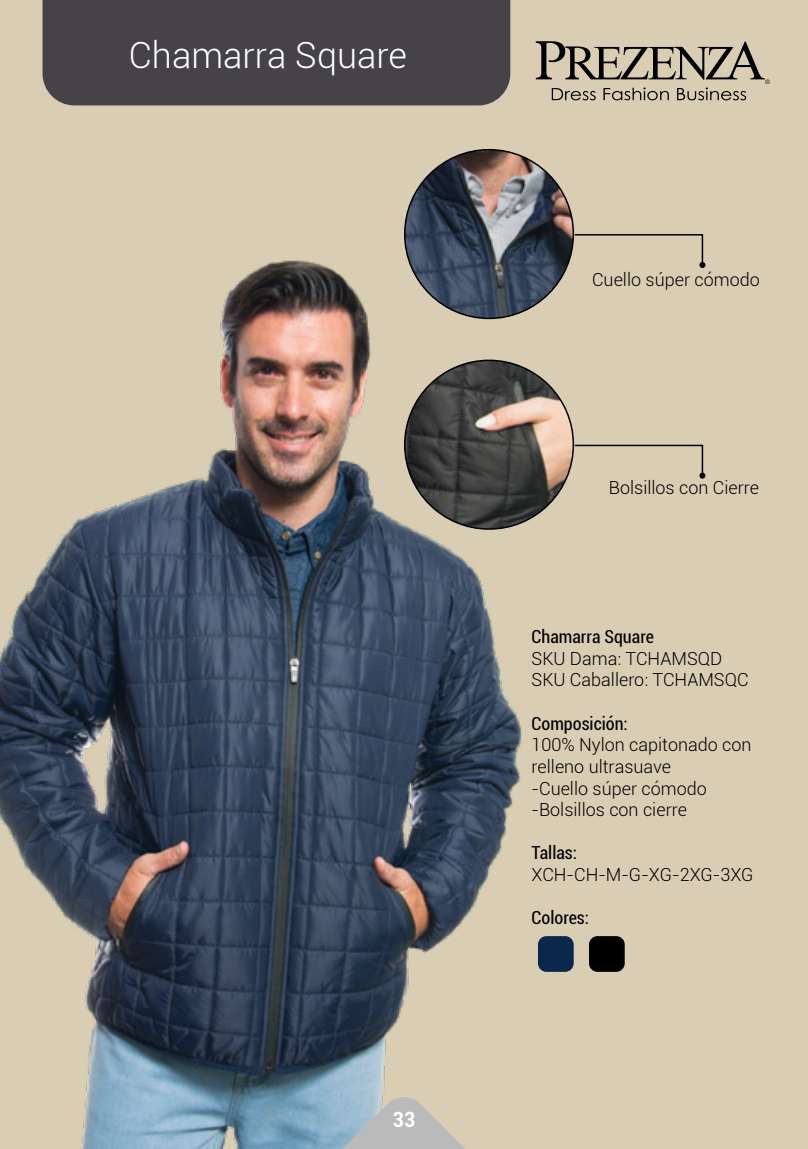
<style>
.page{position:relative;width:808px;height:1149px;background:#fff}
.page>*{position:absolute;margin:0;border:0;box-sizing:border-box;transform-origin:0 0}
.t1{font:300 36px "Roboto";color:#fff}
.t2{font:700 condensed 21px "Roboto";color:#fff}
.t3{font:300 18px/21.6px "Roboto";color:#000}
.t4{font:condensed 18px "Roboto";color:#000}
</style>
<div class="page">
<div style="left:0;top:0;width:808px;height:1148px;background:#d9ceb4"></div>
<div style="left:43px;top:0;width:467px;height:105px;background:#454248"></div>
<img style="left:0;top:251px;width:522px;height:897px">
<img style="left:405px;top:150px;width:168px;height:168px;border-radius:84px">
<img style="left:405px;top:360px;width:168px;height:169px;border-radius:84px">
<svg style="left:573px;top:233px;width:132px;height:35px"></svg>
<svg style="left:573px;top:444px;width:132px;height:34px"></svg>
<div style="left:538px;top:935px;width:36px;height:36px;background:#0c274c;border-radius:9px"></div>
<div style="left:589px;top:935px;width:36px;height:36px;background:#000;border-radius:9px"></div>
<svg style="left:330px;top:1094px;width:148px;height:54px"></svg>
<svg style="left:536px;top:41px;width:234px;height:59px"></svg>
<h1 class="t1" style="left:129px;top:30px;width:280px">Chamarra Square</h1>
<p class="t2" style="left:393px;top:1104px;width:24px">33</p>
<p class="t3" style="left:592px;top:268px;width:169px">Cuello súper cómodo</p>
<p class="t3" style="left:609px;top:475px;width:152px">Bolsillos con Cierre</p>
<p class="t4" style="left:531px;top:624px;width:124px">Chamarra Square</p>
<p class="t3" style="left:531px;top:646px;width:218px">SKU Dama: TCHAMSQD<br>SKU Caballero: TCHAMSQC</p>
<p class="t4" style="left:531px;top:710px;width:98px">Composición:</p>
<p class="t3" style="left:531px;top:733px;width:221px">100% Nylon capitonado con relleno ultrasuave<br>-Cuello súper cómodo -Bolsillos con cierre</p>
<p class="t4" style="left:531px;top:840px;width:47px">Tallas:</p>
<p class="t3" style="left:531px;top:862px;width:224px">XCH-CH-M-G-XG-2XG-3XG</p>
<p class="t4" style="left:531px;top:905px;width:59px">Colores:</p>
</div>
